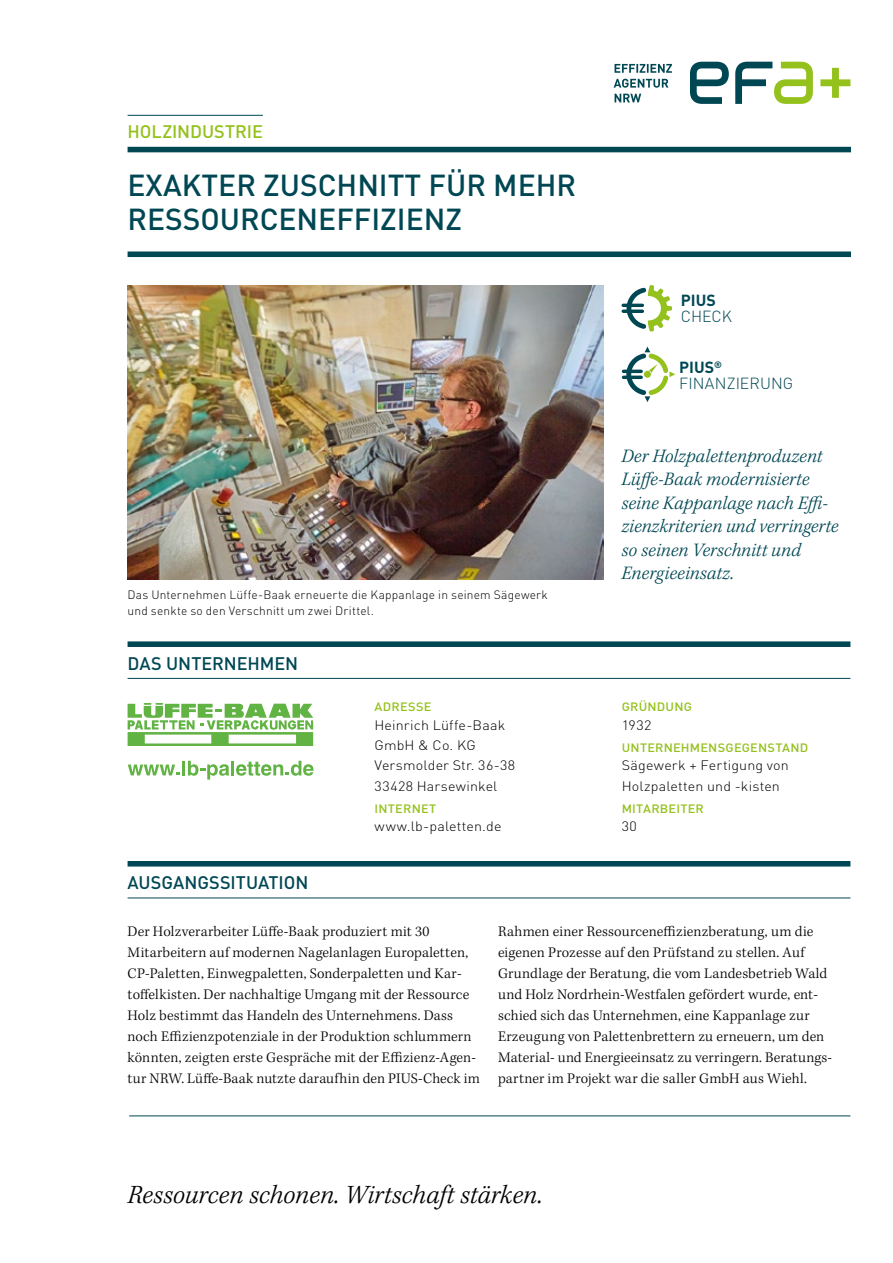
<style>
.page{position:relative;width:893px;height:1263px;background:#fff}
.page>*{position:absolute;margin:0;border:0;box-sizing:border-box;transform-origin:0 0}
.t1{font:500 30px/34.5px "DIN";color:#004754}
.t2{font:italic 300 27px "Kepler Std";color:#000}
.t3{font:italic 300 19.5px/23.4px "Kepler Std";color:#004754}
.t4{font:500 18px "DIN";letter-spacing:-.005em;color:#004754}
.t5{font:500 18px "DIN";letter-spacing:-.005em;color:#94c11c}
.t6{font:300 15.9px/15.9px "DIN";color:#004754}
.t7{font:700 15.9px "DIN";color:#004754}
.t8{font:300 15.45px/15.5px "DIN";letter-spacing:-.03em;color:#004754}
.t9{font:300 15px/21px "Kepler Std";letter-spacing:.01em;color:#000}
.t10{font:300 13.5px/20.2px "DIN";letter-spacing:.01em;color:#000;scale:1.06 1}
.t11{font:300 12px/15.8px "DIN";letter-spacing:.015em;color:#000}
.t12{font:500 12px "DIN";letter-spacing:.015em;color:#94c11c;scale:1.06 1}
.s1{font-weight:700}
</style>
<div class="page">
<svg style="left:615px;top:94px;width:26px;height:8px"></svg>
<svg style="left:614px;top:79px;width:54px;height:9px"></svg>
<svg style="left:615px;top:64px;width:57px;height:9px"></svg>
<svg style="left:690px;top:62px;width:160px;height:42px"></svg>
<hr style="left:129px;top:1115px;width:721px;height:1px;background:#004754">
<div style="left:128px;top:147px;width:723px;height:5px;background:#004754"></div>
<div style="left:128px;top:251px;width:723px;height:6px;background:#004754"></div>
<div style="left:128px;top:641px;width:722px;height:6px;background:#004754"></div>
<hr style="left:128px;top:678px;width:722px;height:1px;background:#004754">
<div style="left:128px;top:861px;width:722px;height:5px;background:#004754"></div>
<hr style="left:128px;top:897px;width:722px;height:1px;background:#004754">
<svg style="left:128px;top:703px;width:185px;height:43px"></svg>
<svg style="left:128px;top:764px;width:52px;height:11px"></svg>
<hr style="left:182px;top:761px;width:3px;height:14px;background:#61b343">
<svg style="left:188px;top:761px;width:41px;height:19px"></svg>
<hr style="left:231px;top:761px;width:3px;height:14px;background:#61b343">
<svg style="left:236px;top:761px;width:78px;height:15px"></svg>
<img style="left:128px;top:285px;width:475px;height:294px">
<hr style="left:128px;top:115px;width:135px;height:1px;background:#004754">
<svg style="left:624px;top:347px;width:51px;height:55px"></svg>
<hr style="left:623px;top:370px;width:18px;height:3px;background:#004754">
<hr style="left:623px;top:376px;width:18px;height:3px;background:#004754">
<hr style="left:623px;top:310px;width:19px;height:3px;background:#004754">
<hr style="left:623px;top:304px;width:19px;height:3px;background:#004754">
<svg style="left:624px;top:285px;width:48px;height:47px"></svg>
<p class="t5" style="left:128px;top:120px;width:137px">HOLZINDUSTRIE</p>
<h1 class="t1" style="left:128px;top:167px;width:450px">EXAKTER ZUSCHNITT FÜR MEHR<br>RESSOURCENEFFIZIENZ</h1>
<p class="t11" style="left:128px;top:587px;width:422px">Das Unternehmen Lüffe-Baak erneuerte die Kappanlage in seinem Sägewerk und senkte so den Verschnitt um zwei Drittel.</p>
<p class="t4" style="left:128px;top:651px;width:172px">DAS UNTERNEHMEN</p>
<p class="t4" style="left:128px;top:871px;width:182px">AUSGANGSSITUATION</p>
<p class="t12" style="left:375px;top:699px;width:55px">ADRESSE</p>
<p class="t10" style="left:375px;top:715px;width:134px">Heinrich Lüffe-Baak<br>GmbH &amp; Co. KG<br>Versmolder Str. 36-38<br>33428 Harsewinkel</p>
<p class="t12" style="left:375px;top:801px;width:60px">INTERNET</p>
<p class="t10" style="left:375px;top:816px;width:121px">www.lb-paletten.de</p>
<p class="t7" style="left:681px;top:290px;width:37px">PIUS</p>
<p class="t6" style="left:681px;top:308px;width:53px">CHECK</p>
<p class="t8" style="left:679px;top:294px;width:50px"><span class="s1">PIUS</span><sup>®<br></sup>CHECK</p>
<p class="t6" style="left:679px;top:359px;width:116px"><span class="s1">PIUS</span><sup>®<br></sup>FINANZIERUNG</p>
<h3 class="t3" style="left:621px;top:445px;width:219px">Der Holzpalettenproduzent<br>Lüffe-Baak modernisierte seine Kappanlage nach Effi&shy;zienzkriterien und verringerte so seinen Verschnitt und<br>Energieeinsatz.</h3>
<p class="t12" style="left:622px;top:699px;width:68px">GRÜNDUNG</p>
<p class="t10" style="left:622px;top:715px;width:30px">1932</p>
<p class="t12" style="left:622px;top:740px;width:178px">UNTERNEHMENSGEGENSTAND</p>
<p class="t10" style="left:622px;top:755px;width:159px">Sägewerk + Fertigung von<br>Holzpaletten und -kisten</p>
<p class="t12" style="left:622px;top:801px;width:79px">MITARBEITER</p>
<p class="t10" style="left:622px;top:816px;width:16px">30</p>
<p class="t9" style="left:128px;top:921px;width:354px">Der Holzverarbeiter Lüffe-Baak produziert mit 30<br>Mitarbeitern auf modernen Nagelanlagen Europaletten, CP-Paletten, Einwegpaletten, Sonderpaletten und Kar&shy;toffelkisten. Der nachhaltige Umgang mit der Ressource Holz bestimmt das Handeln des Unternehmens. Dass noch Effizienzpotenziale in der Produktion schlummern könnten, zeigten erste Gespräche mit der Effizienz-Agen&shy;tur NRW. Lüffe-Baak nutzte daraufhin den PIUS-Check im</p>
<p class="t9" style="left:498px;top:921px;width:336px">Rahmen einer Ressourceneffizienzberatung, um die eigenen Prozesse auf den Prüfstand zu stellen. Auf Grundlage der Beratung, die vom Landesbetrieb Wald und Holz Nordrhein-Westfalen gefördert wurde, ent&shy;schied sich das Unternehmen, eine Kappanlage zur Erzeugung von Palettenbrettern zu erneuern, um den Material- und Energieeinsatz zu verringern. Beratungs&shy;partner im Projekt war die saller GmbH aus Wiehl.</p>
<h2 class="t2" style="left:128px;top:1179px;width:417px">Ressourcen schonen. Wirtschaft stärken.</h2>
</div>
